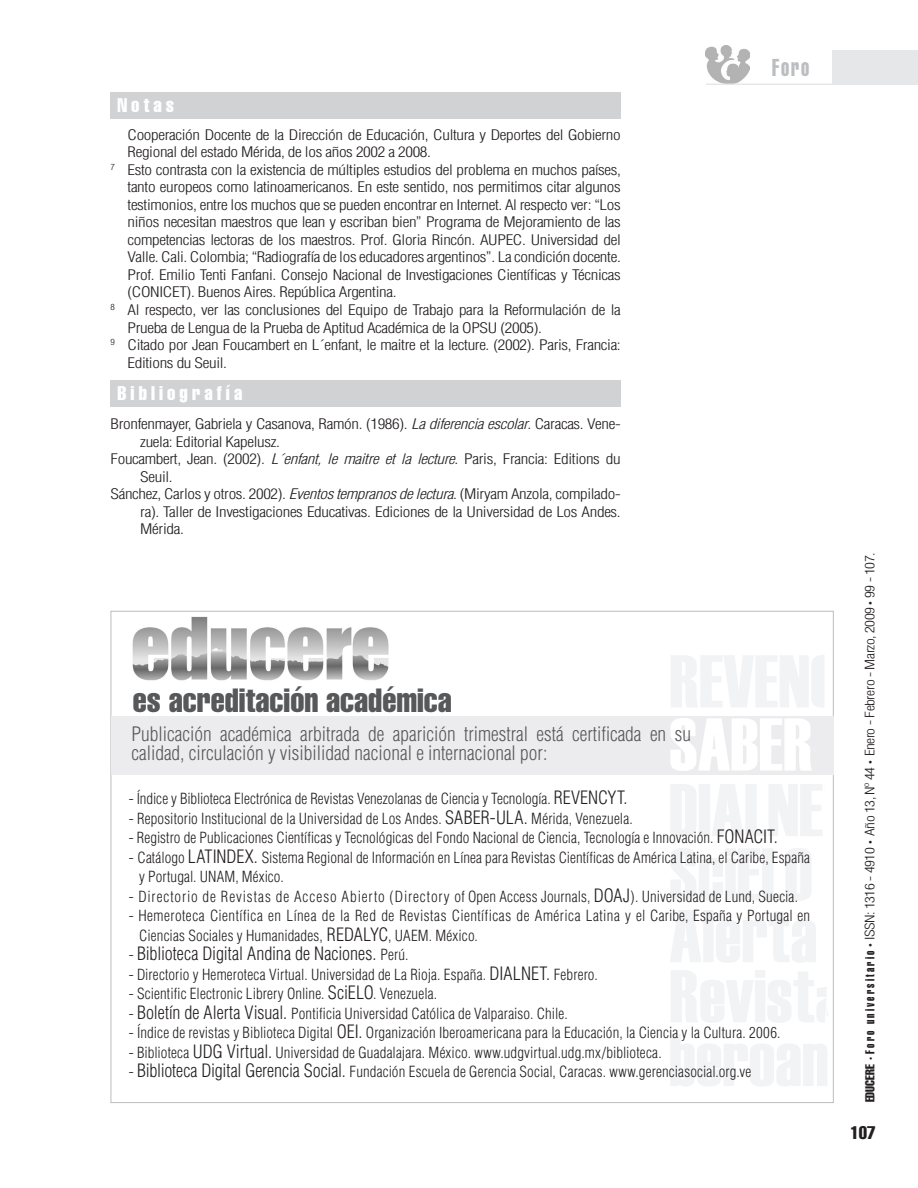
<style>
.page{position:relative;width:918px;height:1188px;background:#fff}
.page>*{position:absolute;margin:0;border:0;box-sizing:border-box;transform-origin:0 0}
.t1{font:extra-condensed 33px "Helvetica";color:#57585a}
.t2{font:extra-condensed 24px "Helvetica";color:#bcbdc0;scale:.8 1}
.t3{font:300 condensed 19.5px/19.5px "Helvetica";color:#57585a}
.t4{font:extra-condensed 19.5px "Helvetica";letter-spacing:.21em;color:#fff}
.t5{font:300 condensed 18px "Helvetica";letter-spacing:-.01em;color:#231f20}
.t6{font:extra-condensed 18px "Helvetica";color:#231f20}
.t7{font:300 condensed 15px/19.5px "Helvetica";letter-spacing:.005em;color:#231f20}
.t8{font:300 condensed 15px "Helvetica";letter-spacing:.05em;color:#231f20}
.t9{font:300 condensed 14.25px/17.5px "Helvetica";letter-spacing:-.02em;color:#231f20;text-align:justify;scale:1.2 1}
.t10{font:300 condensed 12.75px "Helvetica";letter-spacing:-.03em;color:#231f20;scale:1.2 1}
.s1{font-style:italic}
.s2{font-size:18px}
.s3{font-size:15px}
.s4{font-weight:400;font-stretch:extra-condensed}
.s5{font-weight:900;font-stretch:extra-condensed;font-size:6.3px}
.s6{font-family:"Helvetica Extra Compressed";font-weight:400;font-stretch:normal}
.s7{font-weight:900;font-stretch:extra-condensed;font-size:7.65px}
</style>
<div class="page">
<div style="left:111px;top:93px;width:510px;height:26px;background:#d1d2d4"></div>
<div style="left:111px;top:380px;width:510px;height:26px;background:#d1d2d4"></div>
<div style="left:833px;top:50px;width:85px;height:35px;background:#e6e7e9"></div>
<img style="left:705px;top:45px;width:45px;height:38px">
<hr style="left:706px;top:84px;width:127px;height:1px;background:#e6e7e9">
<img style="left:124px;top:610px;width:273px;height:71px">
<div style="left:112px;top:716px;width:722px;height:58px;background:#ececee"></div>
<svg style="left:671px;top:655px;width:153px;height:53px"></svg>
<svg style="left:670px;top:718px;width:142px;height:53px"></svg>
<svg style="left:671px;top:784px;width:151px;height:52px"></svg>
<svg style="left:671px;top:848px;width:140px;height:53px"></svg>
<svg style="left:670px;top:910px;width:146px;height:53px"></svg>
<svg style="left:671px;top:970px;width:157px;height:53px"></svg>
<svg style="left:671px;top:1034px;width:156px;height:52px"></svg>
<h3 class="t4" style="left:117px;top:93px;width:58px">Notas</h3>
<p class="t9" style="left:128px;top:126px;width:413px">Cooperación Docente de la Dirección de Educación, Cultura y Deportes del Gobierno</p>
<p class="t9" style="left:128px;top:143px;width:254px">Regional del estado Mérida, de los años 2002 a 2008.</p>
<p class="t9" style="left:111px;top:161px;width:427px"><sup>7</sup> Esto contrasta con la existencia de múltiples estudios del problema en muchos países,</p>
<p class="t9" style="left:128px;top:178px;width:412px">tanto europeos como latinoamericanos. En este sentido, nos permitimos citar algunos</p>
<p class="t9" style="left:128px;top:196px;width:413px">testimonios, entre los muchos que se pueden encontrar en I nternet. Al respecto ver: “Los</p>
<p class="t9" style="left:128px;top:213px;width:413px">niños necesitan maestros que lean y escriban bien” Programa de Mejoramiento de las</p>
<p class="t9" style="left:128px;top:231px;width:302px">competencias lectoras de los maestros. Prof. Gloria Rincón. AUPEC</p>
<p class="t9" style="left:128px;top:231px;width:413px;text-indent:395px">. Universidad del Valle. Cali. Colombia; “Radiografía de los educadores argentinos”. La condición docente.<br>Prof. Emilio Tenti Fanfani. Consejo Nacional de I nvestigaciones Científicas y Técnicas (CONICET</p>
<p class="t9" style="left:187px;top:283px;width:176px">). Buenos Aires. República Argentina.</p>
<p class="t9" style="left:111px;top:301px;width:427px"><sup>8</sup> Al respecto, ver las conclusiones del Equipo de Trabajo para la Reformulación de la</p>
<p class="t9" style="left:128px;top:319px;width:347px">Prueba de Lengua de la Prueba de Aptitud Académica de la OPSU (2005).</p>
<p class="t9" style="left:111px;top:336px;width:427px"><sup>9</sup> Citado por Jean Foucambert en L´enfant, le maitre et la lecture. (2002). Paris, Francia:</p>
<p class="t9" style="left:128px;top:354px;width:84px">Editions du Seuil.</p>
<h3 class="t4" style="left:117px;top:380px;width:126px">Bibliografía</h3>
<p class="t9" style="left:111px;top:415px;width:427px">Bronfenmayer, Gabriela y Casanova, Ramón. (1986). <span class="s1">La diferencia escolar</span>. Caracas. Vene-</p>
<p class="t9" style="left:140px;top:433px;width:118px">zuela: Editorial Kapelusz.</p>
<p class="t9" style="left:111px;top:450px;width:427px">Foucambert, Jean. (2002). <span class="s1">L´enfant, le maitre et la lecture</span>. Paris, Francia: Editions du</p>
<p class="t9" style="left:140px;top:468px;width:29px">Seuil.</p>
<p class="t9" style="left:111px;top:485px;width:427px">Sánchez, Carlos y otros. 2002). <span class="s1">Eventos tempranos de lectura</span>. (Miryam Anzola, compilado-</p>
<p class="t9" style="left:140px;top:503px;width:402px">ra). Taller de I nvestigaciones Educativas. Ediciones de la Universidad de Los Andes.</p>
<p class="t9" style="left:140px;top:520px;width:38px">Mérida.</p>
<h1 class="t1" style="left:133px;top:679px;width:321px">es acreditación académica</h1>
<h2 class="t2" style="left:772px;top:52px;width:48px">Foro</h2>
<h3 class="t3" style="left:132px;top:724px;width:561px">Publicación académica arbitrada de aparición trimestral está certificada en su calidad, circulación y visibilidad nacional e internacional por:</h3>
<p class="t7" style="left:129px;top:789px;width:462px">- Índice y Biblioteca Electrónica de Revistas Venezolanas de Ciencia y Tecnología. <span class="s2">REVENCYT</span></p>
<p class="t5" style="left:624px;top:786px;width:5px">.</p>
<p class="t7" style="left:129px;top:808px;width:506px">- Repositorio Institucional de la Universidad de Los Andes. <span class="s2">SABER-ULA.</span> Mérida, Venezuela.</p>
<p class="t7" style="left:129px;top:828px;width:598px">- Registro de Publicaciones Científicas y Tecnológicas del Fondo Nacional de Ciencia, Tecnología e Innovación. <span class="s2">FONACIT</span></p>
<p class="t5" style="left:774px;top:825px;width:5px">.</p>
<p class="t7" style="left:129px;top:847px;width:69px">- Catálogo <span class="s2">LATINDE</span></p>
<p class="t7" style="left:245px;top:847px;width:567px"><span class="s2">X.</span> Sistema Regional de Información en Línea para Revistas Científicas de América Latina, el Caribe, España</p>
<p class="t7" style="left:139px;top:867px;width:70px">y Portugal. UNAM</p>
<p class="t7" style="left:235px;top:867px;width:50px">, México.</p>
<p class="t8" style="left:129px;top:887px;width:475px">- Directorio de Revistas de Acceso Abierto (Directory of Open Access Journals, <span class="s2">DOAJ</span></p>
<p class="t7" style="left:630px;top:886px;width:169px">). Universidad de Lund, Suecia.</p>
<p class="t7" style="left:139px;top:906px;width:672px;text-indent:-11px">- Hemeroteca Científica en Línea de la Red de Revistas Científicas de América Latina y el Caribe, España y Portugal en<br>Ciencias Sociales y Humanidades, <span class="s2">REDALYC</span></p>
<p class="t7" style="left:388px;top:925px;width:16px">, UAEM</p>
<p class="t7" style="left:429px;top:925px;width:51px">. México.</p>
<p class="t5" style="left:129px;top:942px;width:281px"><span class="s3">-</span> Biblioteca Digital Andina de Naciones. <span class="s3">Perú.</span></p>
<p class="t7" style="left:129px;top:964px;width:370px">- Directorio y Hemeroteca Virtual. Universidad de La Rioja. España. <span class="s2">DIALNET</span></p>
<p class="t7" style="left:546px;top:964px;width:53px"><span class="s2">.</span> Febrero.</p>
<p class="t7" style="left:129px;top:984px;width:310px">- Scientific Electronic Librery Online. <span class="s2">SciELO</span>. Venezuela.</p>
<p class="t7" style="left:129px;top:1003px;width:440px">- <span class="s2">Boletín de Alerta Visual.</span> Pontificia Universidad Católica de Valparaiso. Chile.</p>
<p class="t7" style="left:129px;top:1023px;width:653px">- Índice de revistas y Biblioteca Digital <span class="s2">OEI .</span> Organización Iberoamericana para la Educación, la Ciencia y la Cultura. 2006.</p>
<p class="t7" style="left:129px;top:1042px;width:75px">- Biblioteca <span class="s2">UDG</span></p>
<p class="t7" style="left:227px;top:1042px;width:436px"><span class="s2">Virtual.</span> Universidad de Guadalajara. México. www.udgvirtual.udg.mx/biblioteca.</p>
<p class="t7" style="left:129px;top:1062px;width:624px">- <span class="s2">Biblioteca Digital Gerencia Social.</span> Fundación Escuela de Gerencia Social, Caracas. www.gerenciasocial.org.ve</p>
<p class="t10" style="left:862px;top:1102px;width:460px;rotate:-90deg"><span class="s4">EDUCERE</span> <span class="s5">•</span> <span class="s6">F o r o u n i v e r s i t a r i o</span> <span class="s7">•</span> ISSN: 1316 - 4910 <span class="s7">•</span> Año 13, Nº 44 <span class="s7">•</span> Enero - Febrero - Marzo, 2009 <span class="s7">•</span> 99 - 107.</p>
<p class="t6" style="left:851px;top:1121px;width:27px">107</p>
</div>
